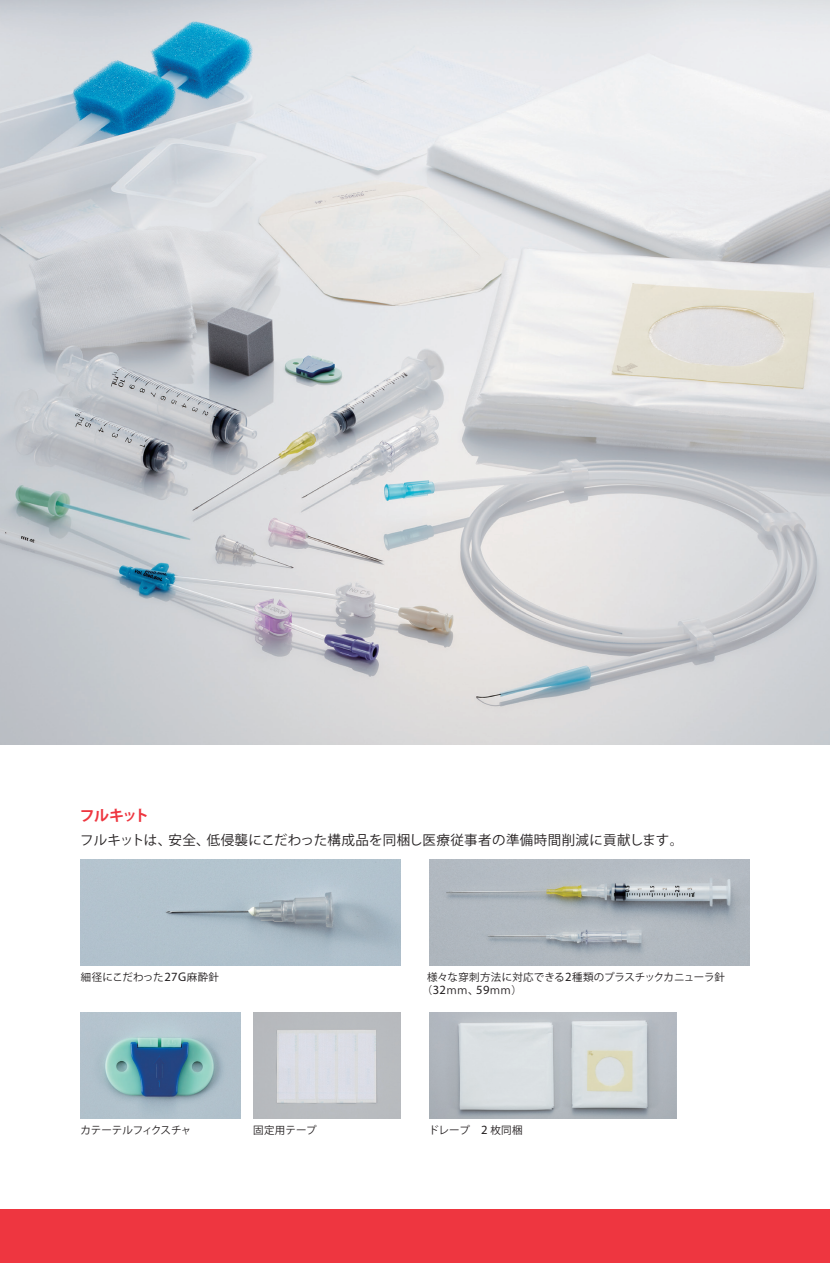
<style>
.page{position:relative;width:830px;height:1263px;background:#fff}
.page>*{position:absolute;margin:0;border:0;box-sizing:border-box;transform-origin:0 0}
.t1{font:700 15px "Koz Go Pro";letter-spacing:-.07em;color:#ee3640}
.t2{font:13.5px "Koz Go Pro";letter-spacing:.03em;color:#231f20}
.t3{font:10.5px/13.5px "Koz Go Pro";color:#231f20}
.t4{font:10.5px "Koz Go Pro";letter-spacing:.02em;color:#231f20}
.s1{font-family:"Myriad Pro";font-size:12.6px}
</style>
<div class="page">
<img style="left:0;top:0;width:829px;height:744px">
<img style="left:81px;top:1012px;width:159px;height:106px">
<img style="left:81px;top:859px;width:319px;height:106px">
<img style="left:429px;top:859px;width:319px;height:106px">
<img style="left:253px;top:1012px;width:147px;height:106px">
<img style="left:429px;top:1012px;width:247px;height:106px">
<div style="left:0;top:1210px;width:829px;height:53px;background:#ee3640"></div>
<h1 class="t1" style="left:80px;top:806px;width:71px">フルキット</h1>
<p class="t2" style="left:80px;top:831px;width:604px">フルキットは、安全、低侵襲にこだわった構成品を同梱し医療従事者の準備時間削減に貢献します。</p>
<p class="t4" style="left:81px;top:970px;width:140px">細径にこだわった<span class="s1">27G</span>麻酔針</p>
<p class="t3" style="left:422px;top:970px;width:304px;text-indent:5px">様々な穿刺方法に対応できる<span class="s1">2</span>種類のプラスチックカニューラ針（<span class="s1">32</span>ｍｍ、<span class="s1">59</span>ｍｍ）</p>
<p class="t3" style="left:80px;top:1124px;width:112px">カテーテルフィクスチャ</p>
<p class="t3" style="left:253px;top:1124px;width:65px">固定用テープ</p>
<p class="t3" style="left:428px;top:1124px;width:95px">ドレープ　<span class="s1">2</span> 枚同梱</p>
</div>
